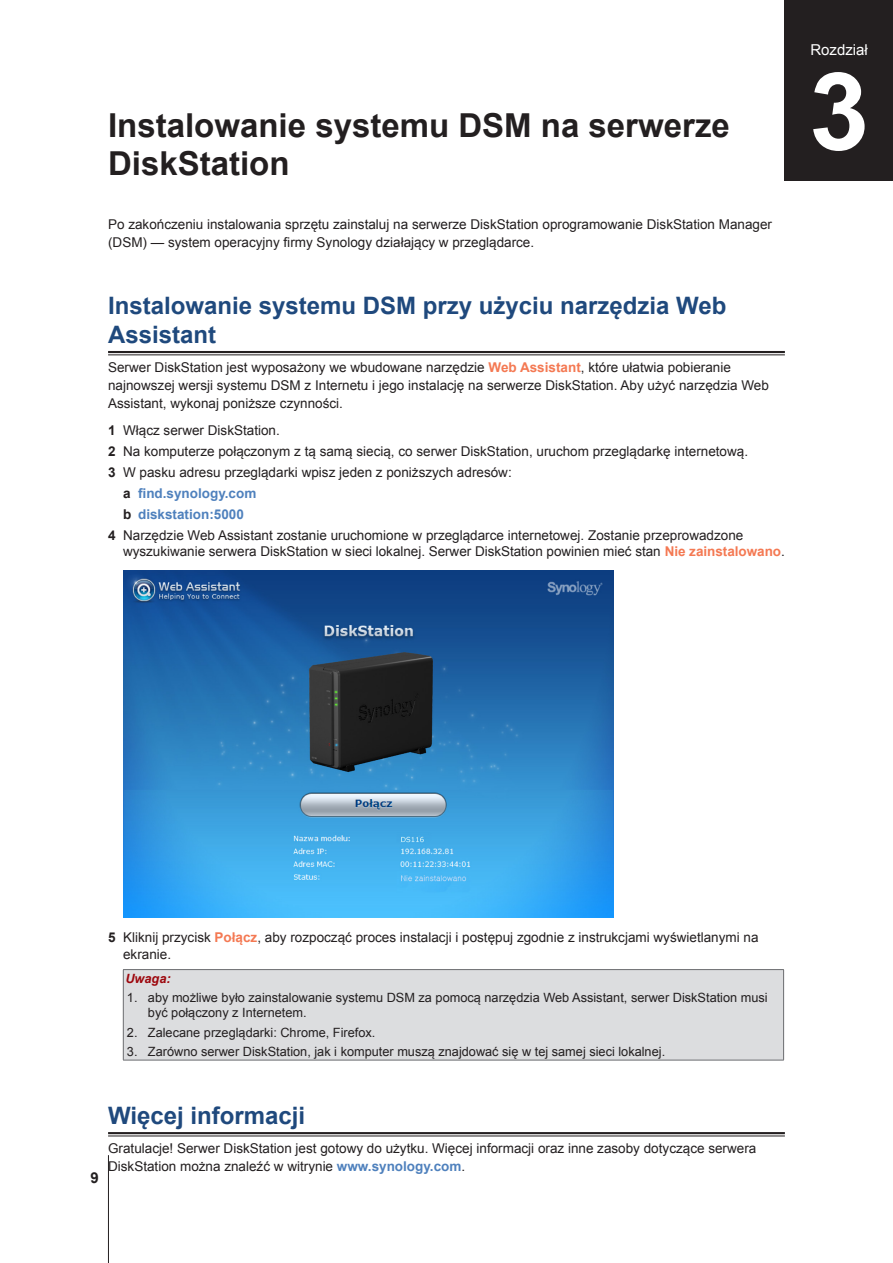
<style>
.page{position:relative;width:893px;height:1263px;background:#fff}
.page>*{position:absolute;margin:0;border:0;box-sizing:border-box;transform-origin:0 0}
.ChapterNum{font:700 108px "Arial";color:#fff}
.H1-ChapterTitle{font:700 33px/37.5px "Arial";color:#231f20}
.H2-underline{font:700 24px/28.8px "Arial";color:#1f497d}
.Chapter-center{font:15px "Arial";color:#fff}
.PageNumber-sidebar{font:700 15px "Arial";color:#231f20}
.Body-sidebar{font:13.5px/18px "Arial";color:#231f20}
.t1{font:700 13.5px "Arial";color:#4f81bd}
.t2{font:12.75px/15px "Arial";color:#231f20}
.Warning-sidebar{font:italic 700 12.75px "Arial";color:#9d070d}
.s1{font-weight:700;color:#f47953}
.s2{font-weight:700}
.s3{color:#231f20}
.s4{font-weight:700;color:#4f81bd}
</style>
<div class="page">
<hr style="left:108px;top:351px;width:677px;height:2px;background:#231f20">
<hr style="left:108px;top:354px;width:677px;height:1px;background:#231f20">
<hr style="left:108px;top:1132px;width:677px;height:2px;background:#231f20">
<hr style="left:108px;top:1135px;width:677px;height:1px;background:#231f20">
<img style="left:123px;top:570px;width:491px;height:348px">
<div style="left:123px;top:969px;width:661px;height:91px;background:#dcdddf"></div>
<hr style="left:123px;top:969px;width:661px;height:1px;background:#6c6d70">
<hr style="left:123px;top:970px;width:1px;height:90px;background:#6c6d70">
<hr style="left:783px;top:970px;width:1px;height:90px;background:#6c6d70">
<hr style="left:123px;top:1060px;width:661px;height:1px;background:#6c6d70">
<div style="left:785px;top:0;width:108px;height:180px;background:#231f20"></div>
<hr style="left:108px;top:1155px;width:1px;height:108px;background:#231f20">
<p class="H1-ChapterTitle" style="left:108px;top:108px;width:623px">Instalowanie systemu DSM na serwerze<br>DiskStation</p>
<p class="Body-sidebar" style="left:108px;top:215px;width:665px">Po zakończeniu instalowania sprzętu zainstaluj na serwerze DiskStation oprogramowanie DiskStation Manager (DSM) — system operacyjny firmy Synology działający w przeglądarce.</p>
<p class="H2-underline" style="left:108px;top:292px;width:620px">Instalowanie systemu DSM przy użyciu narzędzia Web<br>Assistant</p>
<p class="Body-sidebar" style="left:108px;top:358px;width:662px">Serwer DiskStation jest wyposażony we wbudowane narzędzie <span class="s1">Web Assistant</span>, które ułatwia pobieranie najnowszej wersji systemu DSM z Internetu i jego instalację na serwerze DiskStation. Aby użyć narzędzia Web<br>Assistant, wykonaj poniższe czynności.</p>
<p class="Body-sidebar" style="left:108px;top:421px;width:173px"><span class="s2">1</span> Włącz serwer DiskStation.</p>
<p class="Body-sidebar" style="left:108px;top:442px;width:641px"><span class="s2">2</span> Na komputerze połączonym z tą samą siecią, co serwer DiskStation, uruchom przeglądarkę internetową.</p>
<p class="Body-sidebar" style="left:108px;top:463px;width:405px"><span class="s2">3</span> W pasku adresu przeglądarki wpisz jeden z poniższych adresów:</p>
<p class="t1" style="left:123px;top:484px;width:135px"><span class="s3">a</span> find.synology.com</p>
<p class="t1" style="left:123px;top:505px;width:122px"><span class="s3">b</span> diskstation:5000</p>
<p class="Body-sidebar" style="left:123px;top:527px;width:663px;line-height:16.5px;text-indent:-15px"><span class="s2">4</span> Narzędzie Web Assistant zostanie uruchomione w przeglądarce internetowej. Zostanie przeprowadzone wyszukiwanie serwera DiskStation w sieci lokalnej. Serwer DiskStation powinien mieć stan <span class="s1">Nie zainstalowano</span>.</p>
<p class="Chapter-center" style="left:810px;top:40px;width:59px">Rozdział</p>
<p class="ChapterNum" style="left:809px;top:40px;width:62px">3</p>
<p class="Body-sidebar" style="left:123px;top:929px;width:637px;line-height:16.5px;text-indent:-15px"><span class="s2">5</span> Kliknij przycisk <span class="s1">Połącz</span>, aby rozpocząć proces instalacji i postępuj zgodnie z instrukcjami wyświetlanymi na ekranie.</p>
<p class="Warning-sidebar" style="left:125px;top:970px;width:47px">Uwaga:</p>
<p class="t2" style="left:148px;top:990px;width:621px;text-indent:-21px">1. aby możliwe było zainstalowanie systemu DSM za pomocą narzędzia Web Assistant, serwer DiskStation musi być połączony z Internetem.</p>
<p class="t2" style="left:127px;top:1025px;width:250px">2. Zalecane przeglądarki: Chrome, Firefox.</p>
<p class="t2" style="left:127px;top:1044px;width:540px">3. Zarówno serwer DiskStation, jak i komputer muszą znajdować się w tej samej sieci lokalnej.</p>
<p class="PageNumber-sidebar" style="left:91px;top:1168px;width:10px">9</p>
<p class="H2-underline" style="left:108px;top:1102px;width:199px">Więcej informacji</p>
<p class="Body-sidebar" style="left:108px;top:1139px;width:650px">Gratulacje! Serwer DiskStation jest gotowy do użytku. Więcej informacji oraz inne zasoby dotyczące serwera<br>DiskStation można znaleźć w witrynie <span class="s4">www.synology.com</span>.</p>
</div>
